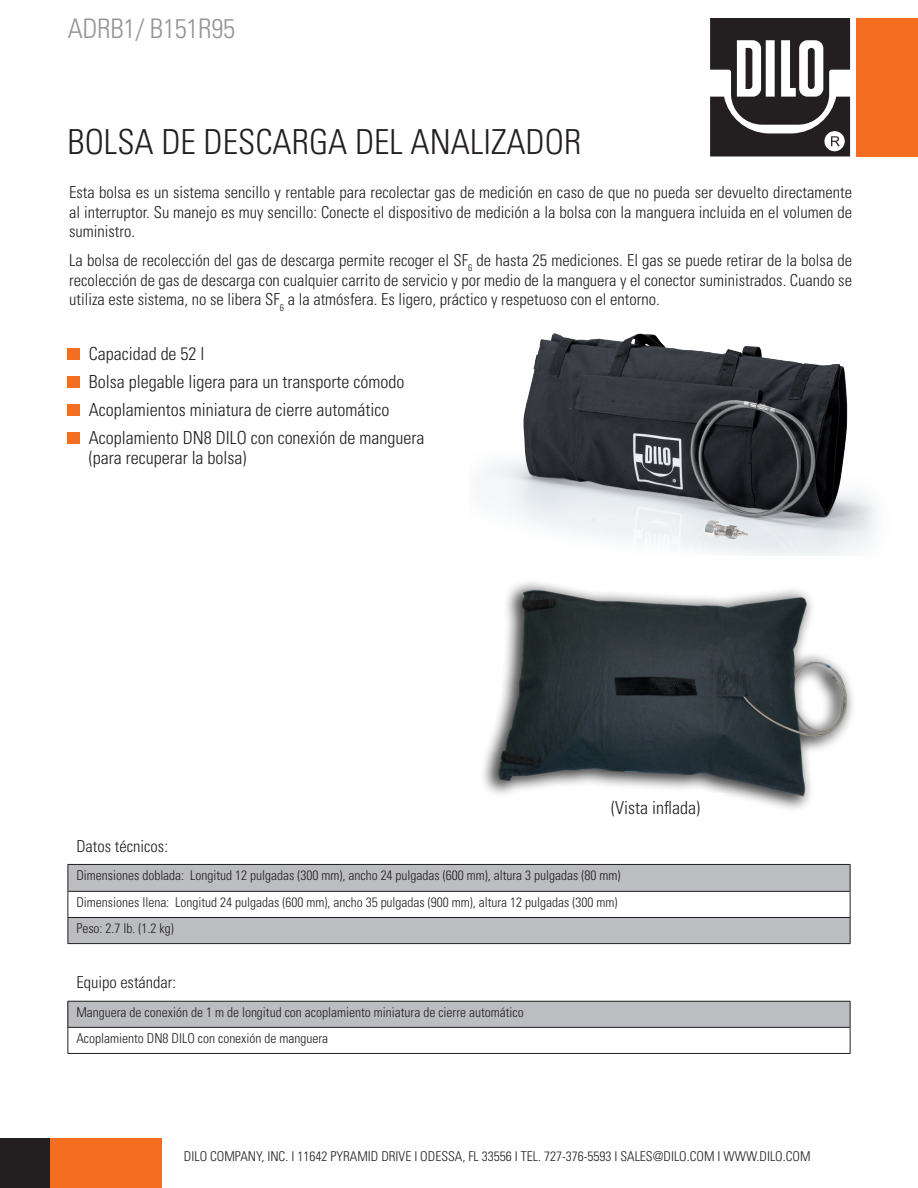
<style>
.page{position:relative;width:918px;height:1188px;background:#fff}
.page>*{position:absolute;margin:0;border:0;box-sizing:border-box;transform-origin:0 0}
.t1{font:300 condensed 34.5px "Univers LT Std";color:#231f20}
.t2{font:300 condensed 27px "Univers LT Std";letter-spacing:-.01em;color:#939598}
.t3{font:300 condensed 18px/28px "Univers LT Std";color:#231f20}
.t4{font:18px "Myriad Pro";letter-spacing:.01em;color:#000001}
.t5{font:300 condensed 16.5px/19.8px "Univers LT Std";color:#231f20;text-align:justify}
.t6{font:300 condensed 13.5px/26.5px "Univers LT Std";color:#231f20}
</style>
<div class="page">
<svg style="left:850px;top:18px;width:7px;height:138px"></svg>
<svg style="left:710px;top:18px;width:140px;height:138px"></svg>
<div style="left:857px;top:18px;width:61px;height:138px;background:#f36e21"></div>
<svg style="left:69px;top:865px;width:781px;height:78px;fill:#bcbdc0"></svg>
<hr style="left:68px;top:864px;width:782px;height:1px;background:#231f20">
<hr style="left:68px;top:891px;width:782px;height:1px;background:#231f20">
<hr style="left:68px;top:917px;width:782px;height:1px;background:#231f20">
<svg style="left:68px;top:865px;width:1px;height:78px"></svg>
<svg style="left:850px;top:865px;width:1px;height:78px"></svg>
<hr style="left:68px;top:943px;width:782px;height:1px;background:#231f20">
<img style="left:478px;top:333px;width:398px;height:223px">
<div style="left:0;top:1138px;width:50px;height:50px;background:#231f20"></div>
<div style="left:50px;top:1138px;width:111px;height:50px;background:#f36e21"></div>
<img style="left:483px;top:582px;width:370px;height:227px">
<div style="left:68px;top:1001px;width:782px;height:26px;background:#bcbdc0"></div>
<hr style="left:68px;top:1001px;width:782px;height:1px;background:#231f20">
<hr style="left:68px;top:1027px;width:782px;height:1px;background:#231f20">
<svg style="left:68px;top:1002px;width:1px;height:51px"></svg>
<svg style="left:850px;top:1002px;width:1px;height:51px"></svg>
<hr style="left:68px;top:1053px;width:782px;height:1px;background:#231f20">
<div style="left:68px;top:349px;width:12px;height:11px;background:#f36e21"></div>
<div style="left:68px;top:377px;width:12px;height:11px;background:#f36e21"></div>
<div style="left:68px;top:405px;width:12px;height:11px;background:#f36e21"></div>
<div style="left:68px;top:433px;width:12px;height:11px;background:#f36e21"></div>
<div style="left:589px;top:794px;width:133px;height:27px;background:#fff"></div>
<h2 class="t2" style="left:68px;top:12px;width:169px">ADRB1/ B151R95</h2>
<h1 class="t1" style="left:68px;top:121px;width:515px">BOLSA DE DESCARGA DEL ANALIZADOR</h1>
<p class="t5" style="left:69px;top:182px;width:785px">Esta bolsa es un sistema sencillo y rentable para recolectar gas de medición en caso de que no pueda ser devuelto directamente al interruptor. Su manejo es muy sencillo: Conecte el dispositivo de medición a la bolsa con la manguera incluida en el volumen de suministro.</p>
<p class="t5" style="left:69px;top:250px;width:785px">La bolsa de recolección del gas de descarga permite recoger el SF<sub>6</sub> de hasta 25 mediciones. El gas se puede retirar de la bolsa de recolección de gas de descarga con cualquier carrito de servicio y por medio de la manguera y el conector suministrados. Cuando se utiliza este sistema, no se libera SF<sub>6</sub> a la atmósfera. Es ligero, práctico y respetuoso con el entorno.</p>
<p class="t3" style="left:89px;top:340px;width:337px">Capacidad de 52 l<br>Bolsa plegable ligera para un transporte cómodo Acoplamientos miniatura de cierre automático Acoplamiento DN8 DILO con conexión de manguera</p>
<p class="t3" style="left:89px;top:443px;width:159px">(para recuperar la bolsa)</p>
<p class="t4" style="left:590px;top:794px;width:128px">(Infla ted View)</p>
<p class="t3" style="left:611px;top:794px;width:90px">(Vista inflada)</p>
<p class="t5" style="left:76px;top:836px;width:93px">Datos técnicos:</p>
<p class="t6" style="left:76px;top:862px;width:546px">Dimensiones doblada: Longitud 12 pulgadas (300 mm), ancho 24 pulgadas (600 mm), altura 3 pulgadas (80 mm)<br>Dimensiones llena: Longitud 24 pulgadas (600 mm), ancho 35 pulgadas (900 mm), altura 12 pulgadas (300 mm)<br>Peso: 2.7 lb. (1.2 kg)</p>
<p class="t5" style="left:76px;top:973px;width:101px">Equipo estándar:</p>
<p class="t6" style="left:76px;top:999px;width:449px;line-height:26.1px">Manguera de conexión de 1 m de longitud con acoplamiento miniatura de cierre automático<br>Acoplamiento DN8 DILO con conexión de manguera</p>
<p class="t6" style="left:184px;top:1143px;width:628px">DILO COMPANY, INC. I 11642 PYRAMID DRIVE I ODESSA, FL 33556 I TEL. 727-376-5593 I SALES@DILO.COM I WWW.DILO.COM</p>
</div>
